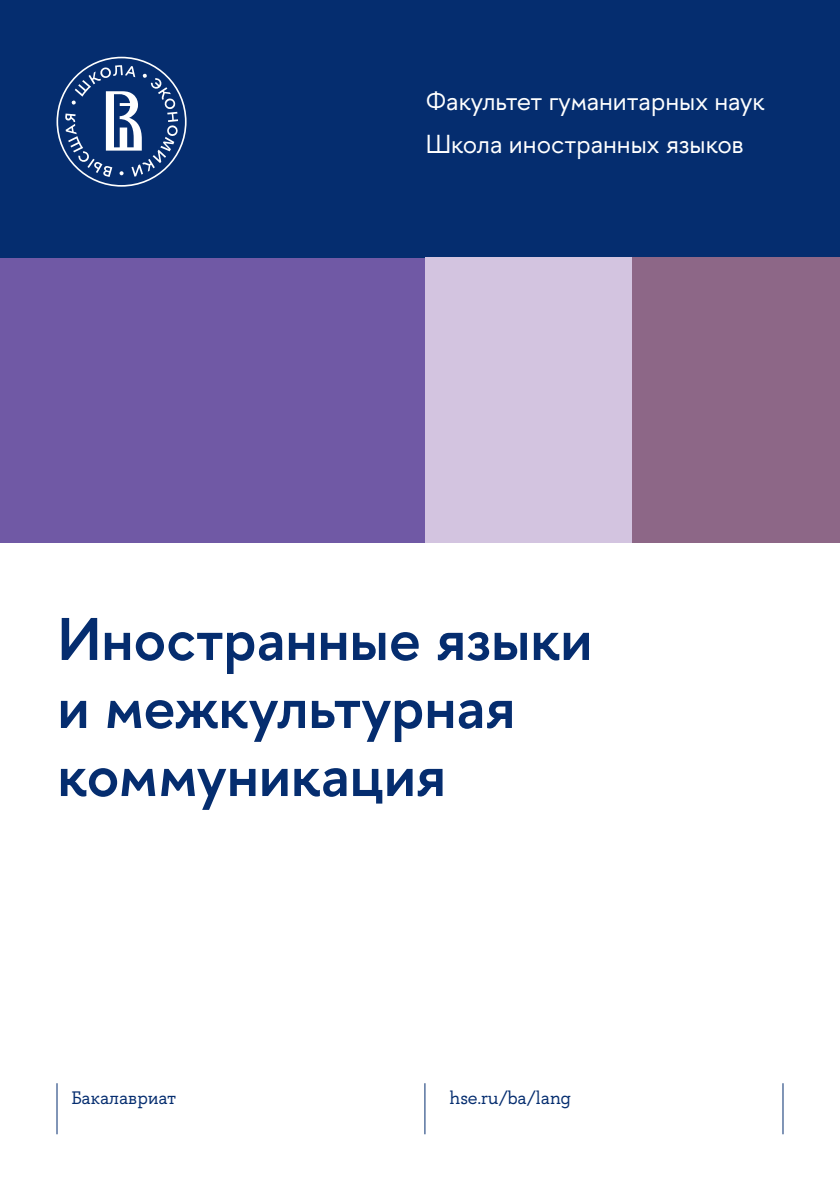
<style>
.page{position:relative;width:840px;height:1191px;background:#fff}
.page>*{position:absolute;margin:0;border:0;box-sizing:border-box;transform-origin:0 0}
.t1{font:600 60px/68px "HSE Sans";color:#052d6f}
.t2{font:26px "HSE Sans";color:#fff}
.t3{font:18px "HSE Slab";color:#052d6f}
</style>
<div class="page">
<div style="left:0;top:257px;width:425px;height:286px;background:#7059a5"></div>
<div style="left:0;top:0;width:839px;height:257px;background:#052d6f"></div>
<div style="left:425px;top:257px;width:207px;height:286px;background:#d3c4e0"></div>
<div style="left:632px;top:257px;width:207px;height:286px;background:#8d6787"></div>
<hr style="left:782px;top:1083px;width:1px;height:51px;background:#052d6f">
<svg style="left:56px;top:57px;width:130px;height:130px"></svg>
<hr style="left:56px;top:1083px;width:1px;height:51px;background:#052d6f">
<hr style="left:424px;top:1083px;width:1px;height:51px;background:#052d6f">
<p class="t2" style="left:425px;top:85px;width:340px">Факультет гуманитарных наук</p>
<p class="t2" style="left:425px;top:128px;width:320px">Школа иностранных языков</p>
<p class="t1" style="left:57px;top:605px;width:536px">Иностранные языки и межкультурная коммуникация</p>
<p class="t3" style="left:71px;top:1086px;width:106px">Бакалавриат</p>
<p class="t3" style="left:449px;top:1086px;width:123px">hse.ru/ba/lang</p>
</div>
